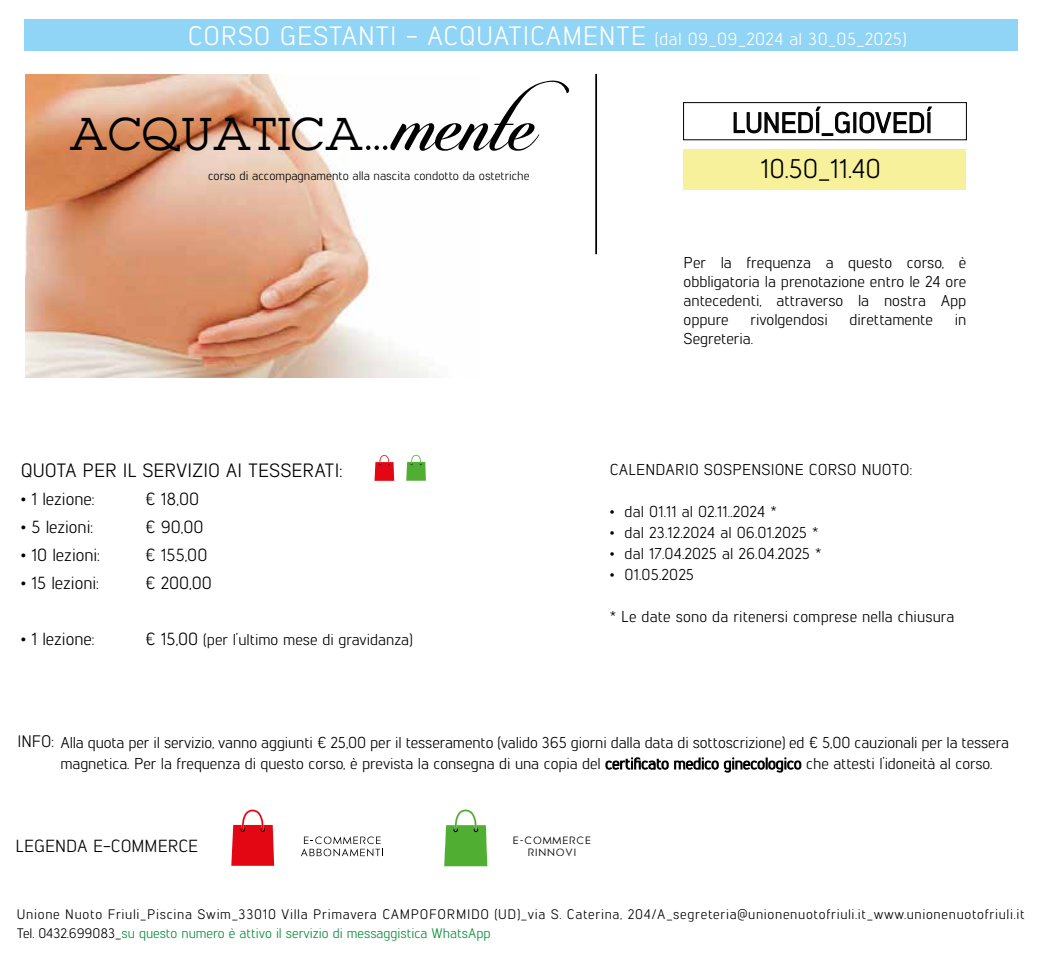
<style>
.page{position:relative;width:1042px;height:954px;background:#fff}
.page>*{position:absolute;margin:0;border:0;box-sizing:border-box;transform-origin:0 0}
.t1{font:41.12px "Lubalin";color:#000}
.t2{font:28px "Lintel";color:#000}
.t3{font:26.95px "Lintel";color:#000}
.t4{font:26.6px "Lintel";letter-spacing:.025em;color:#fff}
.t5{font:19.25px "Lintel";color:#000}
.t6{font:17.5px "Lintel";color:#000}
.t7{font:15.75px/18.9px "Lintel";letter-spacing:-.005em;color:#000}
.t8{font:13.83px/19.2px "Lintel";letter-spacing:.05em;color:#000}
.t9{font:12.42px "Lintel";color:#000}
.t10{font:10.15px/12.1px "Pasajero";letter-spacing:.15em;color:#000;text-align:center}
.s1{font-size:17.5px}
.s2{font-family:"Lintel";font-size:59.15px}
.s3{font-family:"Candlescript Demo Version";font-size:86.27px}
.s4{font-size:16.62px}
.s5{color:#008d36}
</style>
<div class="page">
<img style="left:26px;top:74px;width:412px;height:303px">
<div style="left:25px;top:20px;width:993px;height:31px;background:#90d4f6"></div>
<div style="left:683px;top:102px;width:283px;height:38px;border:1px solid #000"></div>
<div style="left:683px;top:149px;width:283px;height:41px;background:#f6f19a"></div>
<hr style="left:595px;top:74px;width:2px;height:180px;background:#000">
<svg style="left:605px;top:757px;width:196px;height:15px"></svg>
<svg style="left:301px;top:836px;width:82px;height:20px"></svg>
<svg style="left:231px;top:809px;width:43px;height:57px"></svg>
<svg style="left:374px;top:455px;width:20px;height:26px"></svg>
<svg style="left:444px;top:809px;width:43px;height:57px"></svg>
<svg style="left:406px;top:455px;width:20px;height:26px"></svg>
<svg style="left:733px;top:106px;width:117px;height:30px"></svg>
<div style="left:853px;top:112px;width:3px;height:21px;border:1px solid #000"></div>
<svg style="left:859px;top:106px;width:74px;height:28px"></svg>
<h3 class="t4" style="left:188px;top:17px;width:719px">CORSO GESTANTI - ACQUATICAMENTE <span class="s1">(dal 09_09_2024 al 30_05_2025)</span></h3>
<h1 class="t1" style="left:69px;top:106px;width:503px">ACQUATICA<span class="s2">...</span><span class="s3">mente</span></h1>
<p class="t9" style="left:208px;top:167px;width:323px">corso di accompagnamento alla nascita condotto da ostetriche</p>
<h2 class="t2" style="left:732px;top:104px;width:202px">LUNEDÍ_GIOVEDÍ</h2>
<h3 class="t3" style="left:760px;top:151px;width:122px">10.50_11.40</h3>
<p class="t7" style="left:683px;top:252px;width:284px;text-align:justify">Per la frequenza a questo corso, è obbligatoria la prenotazione entro le 24 ore antecedenti, attraverso la nostra App oppure</p>
<p class="t7" style="left:750px;top:309px;width:79px">rivolgendosi</p>
<p class="t7" style="left:849px;top:309px;width:85px">direttamente</p>
<p class="t7" style="left:955px;top:309px;width:13px">in</p>
<p class="t7" style="left:683px;top:328px;width:71px">Segreteria.</p>
<p class="t5" style="left:21px;top:457px;width:323px">QUOTA PER IL SERVIZIO AI TESSERATI:</p>
<p class="t6" style="left:21px;top:487px;width:75px">• 1 lezione:</p>
<p class="t6" style="left:145px;top:487px;width:56px">€ 18,00</p>
<p class="t6" style="left:21px;top:515px;width:74px">• 5 lezioni:</p>
<p class="t6" style="left:145px;top:515px;width:60px">€ 90,00</p>
<p class="t6" style="left:21px;top:543px;width:80px">• 10 lezioni:</p>
<p class="t6" style="left:145px;top:543px;width:64px">€ 155,00</p>
<p class="t6" style="left:21px;top:571px;width:79px">• 15 lezioni:</p>
<p class="t6" style="left:145px;top:571px;width:68px">€ 200,00</p>
<p class="t6" style="left:21px;top:627px;width:75px">• 1 lezione:</p>
<p class="t7" style="left:145px;top:629px;width:269px"><span class="s1">€ 15,00</span> (per l’ultimo mese di gravidanza)</p>
<p class="t7" style="left:610px;top:459px;width:303px">CALENDARIO SOSPENSIONE CORSO NUOTO:</p>
<p class="t7" style="left:610px;top:501px;width:168px">• dal 01.11 al 02.11..2024 *</p>
<p class="t7" style="left:610px;top:522px;width:210px">• dal 23.12.2024 al 06.01.2025 *</p>
<p class="t7" style="left:610px;top:543px;width:213px">• dal 17.04.2025 al 26.04.2025 *</p>
<p class="t7" style="left:610px;top:564px;width:86px">• 01.05.2025</p>
<p class="t7" style="left:610px;top:606px;width:346px">* Le date sono da ritenersi comprese nella chiusura</p>
<p class="t7" style="left:60px;top:731px;width:950px;line-height:21px;text-indent:-43px"><span class="s4">INFO:</span> Alla quota per il servizio, vanno aggiunti € 25,00 per il tesseramento (valido 365 giorni dalla data di sottoscrizione) ed € 5,00 cauzionali per la tessera magnetica. Per la frequenza di questo corso, è prevista la consegna di una copia del certificato medico ginecologico che attesti l’idoneità al corso.</p>
<p class="t6" style="left:16px;top:834px;width:184px">LEGENDA E-COMMERCE</p>
<p class="t10" style="left:513px;top:834px;width:79px">E-COMMERCE<br>RINNOVI</p>
<p class="t8" style="left:17px;top:903px;width:1009px">Unione Nuoto Friuli_Piscina Swim_33010 Villa Primavera CAMPOFORMIDO (UD)_via S. Caterina, 204/A_segreteria@unionenuotofriuli.it_www.unionenuotofriuli.it<br>Tel. 0432.699083_<span class="s5">su questo numero è attivo il servizio di messaggistica WhatsApp</span></p>
</div>
